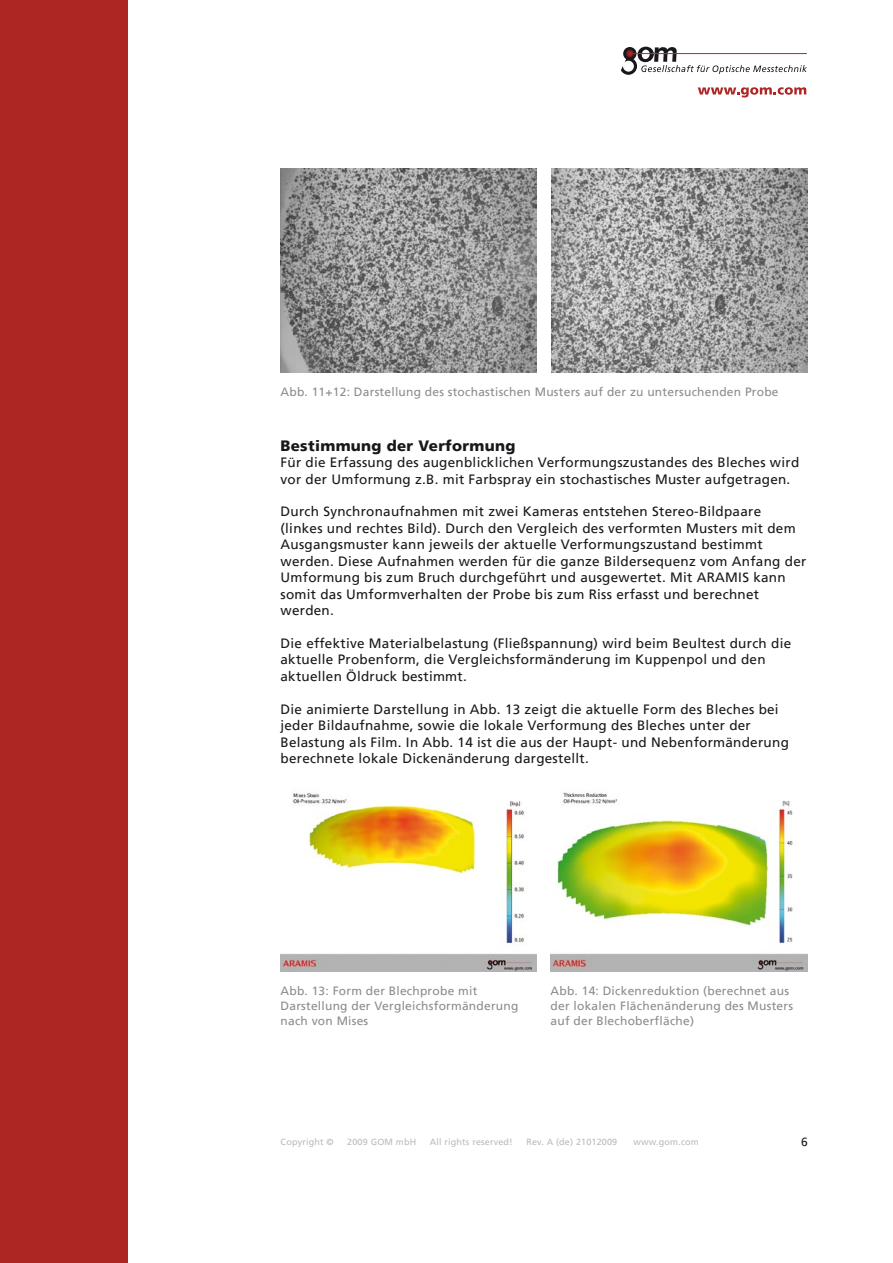
<style>
.page{position:relative;width:893px;height:1263px;background:#fff}
.page>*{position:absolute;margin:0;border:0;box-sizing:border-box;transform-origin:0 0}
.t1{font:900 15px "Frutiger LT";letter-spacing:.02em;color:#1a171c}
.t2{font:13.5px/16.5px "Frutiger LT";letter-spacing:.02em;color:#1a171c}
.t3{font:12px/15px "Frutiger LT";letter-spacing:.02em;color:#8d8b8d}
.t4{font:12px "Frutiger LT";color:#1a171c}
.t5{font:9px "Frutiger LT";letter-spacing:.02em;color:#bababb}
</style>
<div class="page">
<div style="left:0;top:0;width:128px;height:1263px;background:#ad2624"></div>
<svg style="left:698px;top:87px;width:108px;height:11px"></svg>
<svg style="left:621px;top:46px;width:186px;height:29px"></svg>
<hr style="left:631px;top:53px;width:176px;height:1px;background:#ad2624">
<img style="left:281px;top:168px;width:255px;height:204px">
<img style="left:552px;top:168px;width:255px;height:204px">
<img style="left:280px;top:793px;width:257px;height:178px">
<img style="left:550px;top:792px;width:258px;height:180px">
<p class="t3" style="left:280px;top:385px;width:500px">Abb. 11+12: Darstellung des stochastischen Musters auf der zu untersuchenden Probe</p>
<p class="t1" style="left:280px;top:436px;width:236px">Bestimmung der Verformung</p>
<p class="t2" style="left:280px;top:454px;width:520px">Für die Erfassung des augenblicklichen Verformungszustandes des Bleches wird vor der Umformung z.B. mit Farbspray ein stochastisches Muster aufgetragen.</p>
<p class="t2" style="left:280px;top:503px;width:527px">Durch Synchronaufnahmen mit zwei Kameras entstehen Stereo-Bildpaare (linkes und rechtes Bild). Durch den Vergleich des verformten Musters mit dem Ausgangsmuster kann jeweils der aktuelle Verformungszustand bestimmt werden. Diese Aufnahmen werden für die ganze Bildersequenz vom Anfang der Umformung bis zum Bruch durchgeführt und ausgewertet. Mit ARAMIS kann somit das Umformverhalten der Probe bis zum Riss erfasst und berechnet werden.</p>
<p class="t2" style="left:280px;top:635px;width:512px">Die effektive Materialbelastung (Fließspannung) wird beim Beultest durch die aktuelle Probenform, die Vergleichsformänderung im Kuppenpol und den aktuellen Öldruck bestimmt.</p>
<p class="t2" style="left:280px;top:701px;width:510px">Die animierte Darstellung in Abb. 13 zeigt die aktuelle Form des Bleches bei jeder Bildaufnahme, sowie die lokale Verformung des Bleches unter der Belastung als Film. In Abb. 14 ist die aus der Haupt- und Nebenformänderung berechnete lokale Dickenänderung dargestellt.</p>
<p class="t3" style="left:280px;top:983px;width:239px">Abb. 13: Form der Blechprobe mit<br>Darstellung der Vergleichsformänderung nach von Mises</p>
<p class="t3" style="left:550px;top:983px;width:244px">Abb. 14: Dickenreduktion (berechnet aus der lokalen Flächenänderung des Musters auf der Blechoberfläche)</p>
<p class="t5" style="left:281px;top:1137px;width:55px">Copyright ©</p>
<p class="t5" style="left:347px;top:1137px;width:70px">2009 GOM mbH</p>
<p class="t5" style="left:430px;top:1137px;width:84px">All rights reserved!</p>
<p class="t5" style="left:526px;top:1137px;width:92px">Rev. A (de) 21012009</p>
<p class="t5" style="left:634px;top:1137px;width:67px">www.gom.com</p>
<p class="t4" style="left:801px;top:1134px;width:8px">6</p>
</div>
